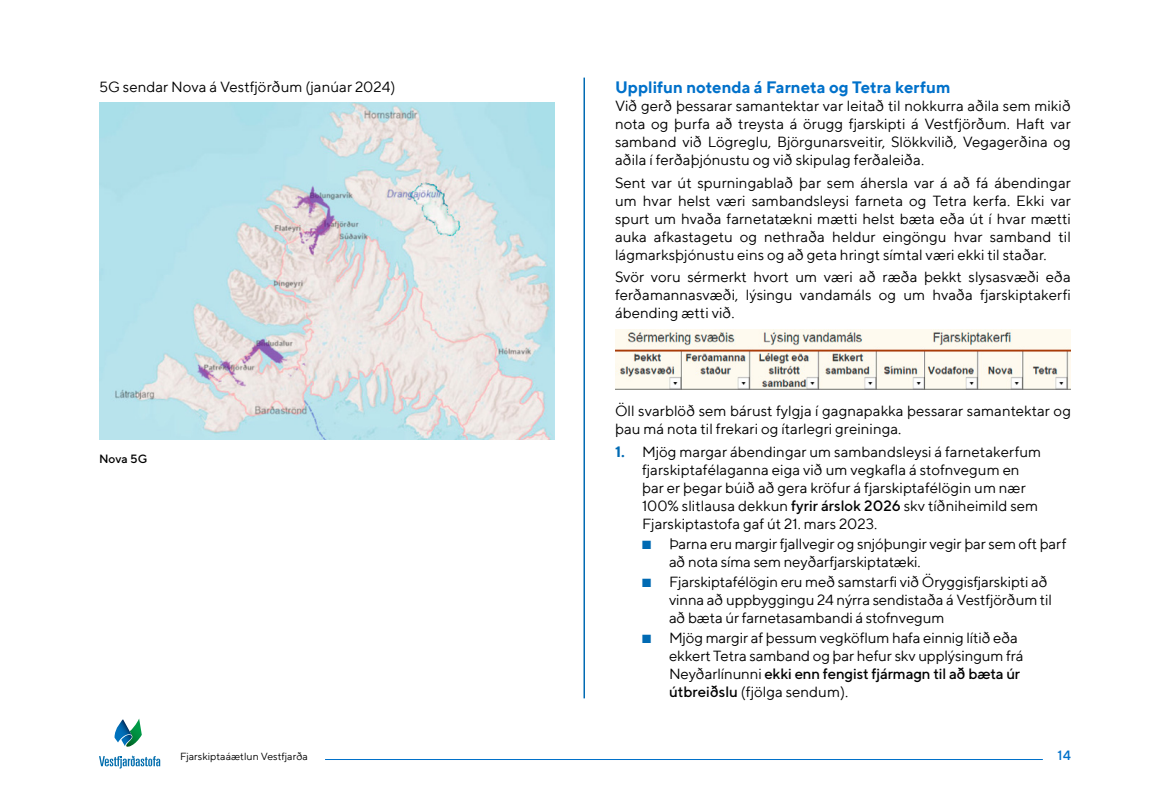
<style>
.page{position:relative;width:1170px;height:810px;background:#fff}
.page>*{position:absolute;margin:0;border:0;box-sizing:border-box;transform-origin:0 0}
.t1{font:700 16.5px "TT Norms";color:#0071ca}
.t2{font:15px/18px "TT Norms";color:#000}
.t3{font:500 13.5px "TT Norms";color:#0071ca}
.t4{font:500 12px "TT Norms";color:#000}
.t5{font:10.5px "TT Norms";color:#000}
.s1{font-weight:700;color:#006ab3}
.s2{font-weight:500}
.s3{color:#006ab3}
</style>
<div class="page">
<hr style="left:584px;top:78px;width:1px;height:620px;background:#006ab3">
<img style="left:99px;top:103px;width:456px;height:337px">
<img style="left:615px;top:329px;width:456px;height:61px">
<svg style="left:99px;top:756px;width:61px;height:13px"></svg>
<svg style="left:114px;top:719px;width:28px;height:28px"></svg>
<hr style="left:325px;top:759px;width:718px;height:1px;background:#0071ca">
<p class="t2" style="left:99px;top:77px;width:298px">5G sendar Nova á Vestfjörðum (janúar 2024)</p>
<p class="t4" style="left:99px;top:451px;width:50px">Nova 5G</p>
<p class="t1" style="left:615px;top:77px;width:337px">Upplifun notenda á Farneta og Tetra kerfum</p>
<p class="t2" style="left:615px;top:97px;width:457px;text-align:justify">Við gerð þessarar samantektar var leitað til nokkurra aðila sem mikið nota og þurfa að treysta á örugg fjarskipti á Vestfjörðum. Haft var samband við Lögreglu, Björgunarsveitir, Slökkvilið, Vegagerðina og aðila í ferðaþjónustu og við skipulag ferðaleiða.</p>
<p class="t2" style="left:615px;top:173px;width:458px;text-align:justify">Sent var út spurningablað þar sem áhersla var á að fá ábendingar um hvar helst væri sambandsleysi farneta og Tetra kerfa. Ekki var spurt um hvaða farnetatækni mætti helst bæta eða út í hvar mætti auka afkastagetu og nethraða heldur eingöngu hvar samband til lágmarksþjónustu eins og að geta hringt símtal væri ekki til staðar.</p>
<p class="t2" style="left:615px;top:267px;width:458px;text-align:justify">Svör voru sérmerkt hvort um væri að ræða þekkt slysasvæði eða ferðamannasvæði, lýsingu vandamáls og um hvaða fjarskiptakerfi ábending ætti við.</p>
<p class="t2" style="left:615px;top:402px;width:458px">Öll svarblöð sem bárust fylgja í gagnapakka þessarar samantektar og þau má nota til frekari og ítarlegri greininga.</p>
<p class="t2" style="left:642px;top:442px;width:401px;text-indent:-27px"><span class="s1">1.</span> Mjög margar ábendingar um sambandsleysi á farnetakerfum fjarskiptafélaganna eiga við um vegkafla á stofnvegum en þar er þegar búið að gera kröfur á fjarskiptafélögin um nær 100% slitlausa dekkun <span class="s2">fyrir árslok 2026</span> skv tíðniheimild sem Fjarskiptastofa gaf út 21. mars 2023.</p>
<p class="t2" style="left:669px;top:534px;width:399px;text-indent:-27px"><span class="s3">■</span> Þarna eru margir fjallvegir og snjóþungir vegir þar sem oft þarf að nota síma sem neyðarfjarskiptatæki.</p>
<p class="t2" style="left:669px;top:572px;width:385px;text-indent:-27px"><span class="s3">■</span> Fjarskiptafélögin eru með samstarfi við Öryggisfjarskipti að vinna að uppbyggingu 24 nýrra sendistaða á Vestfjörðum til að bæta úr farnetasambandi á stofnvegum</p>
<p class="t2" style="left:669px;top:628px;width:356px;text-indent:-27px"><span class="s3">■</span> Mjög margir af þessum vegköflum hafa einnig lítið eða ekkert Tetra samband og þar hefur skv upplýsingum frá Neyðarlínunni <span class="s2">ekki enn fengist fjármagn til að bæta úr útbreiðslu</span> (fjölga sendum).</p>
<p class="t5" style="left:180px;top:750px;width:130px">Fjarskiptaáætlun Vestfjarða</p>
<p class="t3" style="left:1058px;top:747px;width:15px">14</p>
</div>
